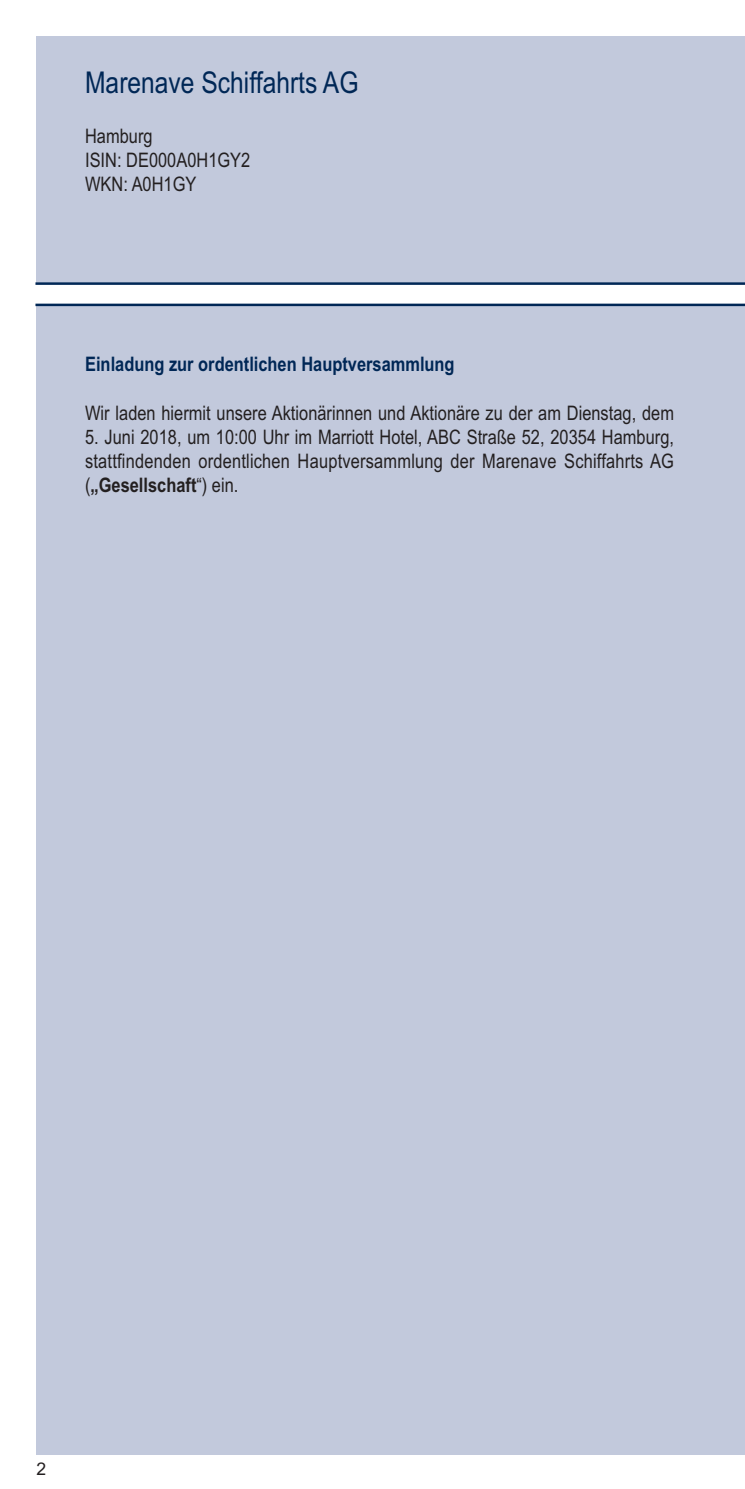
<style>
.page{position:relative;width:745px;height:1489px;background:#fff}
.page>*{position:absolute;margin:0;border:0;box-sizing:border-box;transform-origin:0 0}
.t1{font:30px "Arial Narrow";color:#002756}
.t2{font:20px/24px "Arial Narrow";color:#231f20;text-align:justify}
.t3{font:700 20px "Arial Narrow";color:#002756}
.t4{font:17.5px "Arial";color:#231f20}
.s1{font-weight:700}
</style>
<div class="page">
<div style="left:36px;top:36px;width:708px;height:1418px;background:#c2c9dc"></div>
<div style="left:0;top:284px;width:744px;height:21px;background:#fff"></div>
<hr style="left:35px;top:282px;width:709px;height:3px;background:#002756">
<hr style="left:35px;top:303px;width:709px;height:3px;background:#002756">
<h1 class="t1" style="left:85px;top:65px;width:275px">Marenave Schiffahrts AG</h1>
<p class="t2" style="left:85px;top:124px;width:166px;text-align:left">Hamburg<br>ISIN: DE000A0H1GY2<br>WKN: A0H1GY</p>
<p class="t3" style="left:85px;top:352px;width:371px">Einladung zur ordentlichen Hauptversammlung</p>
<p class="t2" style="left:85px;top:401px;width:590px">Wir laden hiermit unsere Aktionärinnen und Aktionäre zu der am Dienstag, dem</p>
<p class="t2" style="left:85px;top:425px;width:590px">5. Juni 2018, um 10:00 Uhr im Marriott Hotel, ABC Straße 52, 20354 Hamburg, stattfindenden ordentlichen Hauptversammlung der Marenave Schiffahrts AG (<span class="s1">„Gesellschaft</span>“) ein.</p>
<p class="t4" style="left:36px;top:1458px;width:11px">2</p>
</div>
